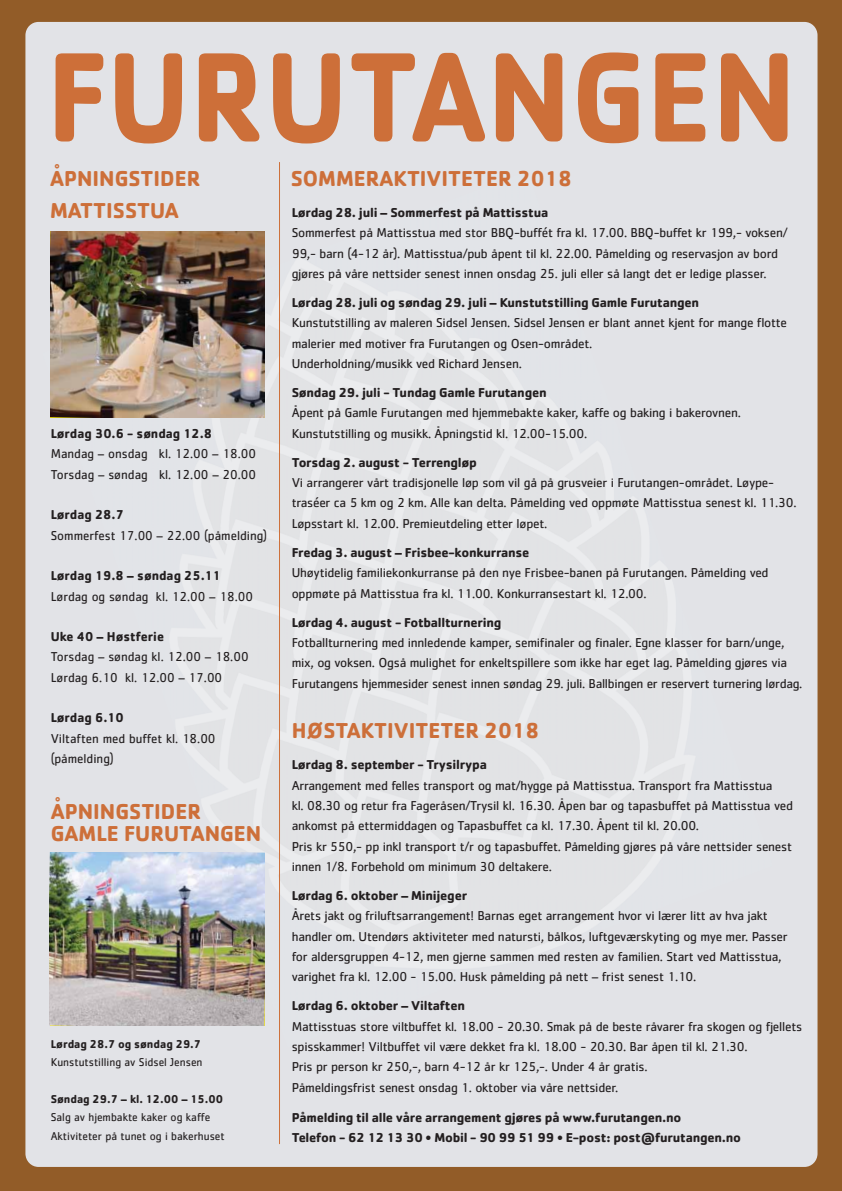
<style>
.page{position:relative;width:842px;height:1191px;background:#925c28}
.page>*{position:absolute;margin:0;border:0;box-sizing:border-box;transform-origin:0 0}
.t1{font:700 131.9px "Cachet";letter-spacing:.005em;color:#cd6f39;scale:.89 1}
.t2{font:700 22.4px/22px "Cachet";color:#cd6f39}
.t3{font:13.3px/20.3px "Cachet";letter-spacing:-.02em;color:#231f20}
.t4{font:700 13.3px/20.3px "Cachet";letter-spacing:-.02em;color:#231f20}
.t5{font:13.3px/20.3px "Cachet";color:#231f20}
.t6{font:700 13.3px "Cachet";color:#231f20}
.t7{font:11.8px/18.3px "Cachet";color:#231f20}
.t8{font:700 11.8px "Cachet";color:#231f20}
</style>
<div class="page">
<div style="left:25px;top:22px;width:792px;height:1145px;background:#e2e3e7;border-radius:13px"></div>
<hr style="left:279px;top:162px;width:1px;height:982px;background:#cd6f39">
<img style="left:50px;top:231px;width:215px;height:186px">
<img style="left:50px;top:852px;width:214px;height:173px">
<h1 class="t1" style="left:47px;top:51px;width:843px">FURUTANGEN</h1>
<h2 class="t2" style="left:50px;top:170px;width:152px">ÅPNINGSTIDER</h2>
<h2 class="t2" style="left:291px;top:170px;width:283px">SOMMERAKTIVITETER 2018</h2>
<h2 class="t2" style="left:50px;top:202px;width:130px">MATTISSTUA</h2>
<p class="t4" style="left:292px;top:204px;width:258px">Lørdag 28. juli – Sommerfest på Mattisstua</p>
<p class="t3" style="left:292px;top:224px;width:497px">Sommerfest på Mattisstua med stor BBQ-buffét fra kl. 17.00. BBQ-buffet kr 199,- voksen/<br>99,- barn (4-12 år). Mattisstua/pub åpent til kl. 22.00. Påmelding og reservasjon av bord gjøres på våre nettsider senest innen onsdag 25. juli eller så langt det er ledige plasser.</p>
<p class="t4" style="left:292px;top:294px;width:409px">Lørdag 28. juli og søndag 29. juli – Kunstutstilling Gamle Furutangen</p>
<p class="t3" style="left:292px;top:314px;width:497px">Kunstutstilling av maleren Sidsel Jensen. Sidsel Jensen er blant annet kjent for mange flotte malerier med motiver fra Furutangen og Osen-området.<br>Underholdning/musikk ved Richard Jensen.</p>
<p class="t4" style="left:292px;top:384px;width:256px">Søndag 29. juli - Tundag Gamle Furutangen</p>
<p class="t3" style="left:292px;top:404px;width:451px">Åpent på Gamle Furutangen med hjemmebakte kaker, kaffe og baking i bakerovnen.<br>Kunstutstilling og musikk. Åpningstid kl. 12.00-15.00.</p>
<p class="t4" style="left:292px;top:453px;width:187px">Torsdag 2. august - Terrengløp</p>
<p class="t3" style="left:292px;top:474px;width:506px">Vi arrangerer vårt tradisjonelle løp som vil gå på grusveier i Furutangen-området. Løype&shy;traséer ca 5 km og 2 km. Alle kan delta. Påmelding ved oppmøte Mattisstua senest kl. 11.30.<br>Løpsstart kl. 12.00. Premieutdeling etter løpet.</p>
<p class="t4" style="left:292px;top:543px;width:239px">Fredag 3. august – Frisbee-konkurranse</p>
<p class="t3" style="left:292px;top:564px;width:478px">Uhøytidelig familiekonkurranse på den nye Frisbee-banen på Furutangen. Påmelding ved oppmøte på Mattisstua fra kl. 11.00. Konkurransestart kl. 12.00.</p>
<p class="t4" style="left:292px;top:613px;width:211px">Lørdag 4. august - Fotballturnering</p>
<p class="t3" style="left:292px;top:633px;width:512px">Fotballturnering med innledende kamper, semifinaler og finaler. Egne klasser for barn/unge, mix, og voksen. Også mulighet for enkeltspillere som ikke har eget lag. Påmelding gjøres via<br>Furutangens hjemmesider senest innen søndag 29. juli. Ballbingen er reservert turnering lørdag.</p>
<h2 class="t2" style="left:292px;top:721px;width:249px">HØSTAKTIVITETER 2018</h2>
<p class="t4" style="left:292px;top:756px;width:197px">Lørdag 8. september - Trysilrypa</p>
<p class="t3" style="left:292px;top:776px;width:503px">Arrangement med felles transport og mat/hygge på Mattisstua. Transport fra Mattisstua<br>kl. 08.30 og retur fra Fageråsen/Trysil kl. 16.30. Åpen bar og tapasbuffet på Mattisstua ved ankomst på ettermiddagen og Tapasbuffet ca kl. 17.30. Åpent til kl. 20.00.<br>Pris kr 550,- pp inkl transport t/r og tapasbuffet. Påmelding gjøres på våre nettsider senest innen 1/8. Forbehold om minimum 30 deltakere.</p>
<p class="t4" style="left:292px;top:886px;width:177px">Lørdag 6. oktober – Minijeger</p>
<p class="t3" style="left:292px;top:907px;width:497px">Årets jakt og friluftsarrangement! Barnas eget arrangement hvor vi lærer litt av hva jakt handler om. Utendørs aktiviteter med natursti, bålkos, luftgeværskyting og mye mer. Passer for aldersgruppen 4-12, men gjerne sammen med resten av familien. Start ved Mattisstua, varighet fra kl. 12.00 - 15.00. Husk påmelding på nett – frist senest 1.10.</p>
<p class="t4" style="left:292px;top:997px;width:175px">Lørdag 6. oktober – Viltaften</p>
<p class="t3" style="left:292px;top:1017px;width:512px">Mattisstuas store viltbuffet kl. 18.00 - 20.30. Smak på de beste råvarer fra skogen og fjellets spisskammer! Viltbuffet vil være dekket fra kl. 18.00 - 20.30. Bar åpen til kl. 21.30.<br>Pris pr person kr 250,-, barn 4-12 år kr 125,-. Under 4 år gratis.<br>Påmeldingsfrist senest onsdag 1. oktober via våre nettsider.</p>
<p class="t4" style="left:292px;top:1108px;width:451px">Påmelding til alle våre arrangement gjøres på www.furutangen.no<br>Telefon - 62 12 13 30 • Mobil - 90 99 51 99 • E-post: post@furutangen.no</p>
<p class="t6" style="left:51px;top:429px;width:163px">Lørdag 30.6 - søndag 12.8</p>
<p class="t5" style="left:51px;top:445px;width:207px">Mandag – onsdag kl. 12.00 – 18.00<br>Torsdag – søndag kl. 12.00 – 20.00</p>
<p class="t6" style="left:51px;top:510px;width:75px">Lørdag 28.7</p>
<p class="t5" style="left:51px;top:526px;width:218px">Sommerfest 17.00 – 22.00 (påmelding)</p>
<p class="t6" style="left:51px;top:571px;width:172px">Lørdag 19.8 – søndag 25.11</p>
<p class="t5" style="left:51px;top:587px;width:204px">Lørdag og søndag kl. 12.00 – 18.00</p>
<p class="t6" style="left:51px;top:632px;width:115px">Uke 40 – Høstferie</p>
<p class="t5" style="left:51px;top:648px;width:199px">Torsdag – søndag kl. 12.00 – 18.00<br>Lørdag 6.10 kl. 12.00 – 17.00</p>
<p class="t6" style="left:51px;top:713px;width:75px">Lørdag 6.10</p>
<p class="t5" style="left:51px;top:729px;width:166px">Viltaften med buffet kl. 18.00 (påmelding)</p>
<h2 class="t2" style="left:51px;top:802px;width:212px">ÅPNINGSTIDER<br>GAMLE FURUTANGEN</h2>
<p class="t8" style="left:51px;top:1039px;width:152px">Lørdag 28.7 og søndag 29.7</p>
<p class="t7" style="left:51px;top:1054px;width:153px">Kunstutstilling av Sidsel Jensen</p>
<p class="t8" style="left:51px;top:1094px;width:174px">Søndag 29.7 – kl. 12.00 – 15.00</p>
<p class="t7" style="left:51px;top:1109px;width:176px">Salg av hjembakte kaker og kaffe<br>Aktiviteter på tunet og i bakerhuset</p>
</div>
